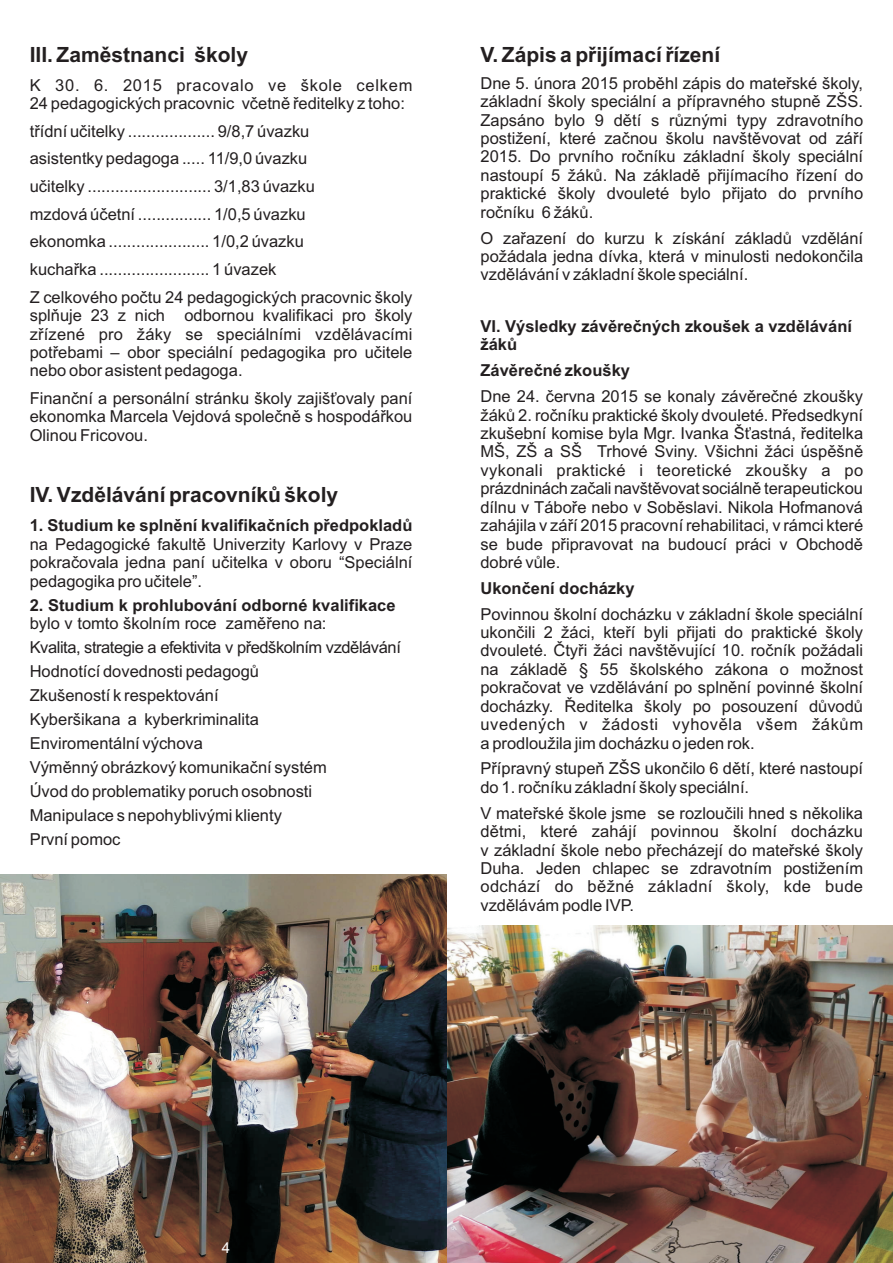
<style>
.page{position:relative;width:893px;height:1263px;background:#fff}
.page>*{position:absolute;margin:0;border:0;box-sizing:border-box;transform-origin:0 0}
.t1{font:700 21px "Arial";color:#231f20}
.t2{font:16.5px/18.5px "Arial";color:#231f20;text-align:justify}
.t3{font:700 16.5px/18.5px "Arial";color:#231f20}
.t4{font:15px "Arial";color:#231f20}
.t5{font:15px "Arial";color:#fff}
</style>
<div class="page">
<img style="left:446px;top:925px;width:447px;height:338px">
<img style="left:0;top:875px;width:446px;height:388px">
<p class="t1" style="left:30px;top:46px;width:220px">III. Zaměstnanci školy</p>
<p class="t2" style="left:30px;top:77px;width:384px">K 30. 6. 2015 pracovalo ve škole celkem<br>24 pedagogických pracovnic včetně ředitelky z toho:</p>
<p class="t2" style="left:30px;top:119px;width:384px;line-height:27.6px;text-align:left">třídní učitelky ................... 9/8,7 úvazku<br>asistentky pedagoga ..... 11/9,0 úvazku<br>učitelky ........................... 3/1,83 úvazku<br>mzdová účetní ................ 1/0,5 úvazku<br>ekonomka ...................... 1/0,2 úvazku<br>kuchařka ........................ 1 úvazek<br>Z celkového počtu 24 pedagogických pracovnic školy</p>
<p class="t2" style="left:30px;top:308px;width:384px">splňuje 23 z nich odbornou kvalifikaci pro školy zřízené pro žáky se speciálními vzdělávacími potřebami – obor speciální pedagogika pro učitele nebo obor asistent pedagoga.</p>
<p class="t2" style="left:30px;top:390px;width:384px">Finanční a personální stránku školy zajišťovaly paní ekonomka Marcela Vejdová společně s hospodářkou Olinou Fricovou.</p>
<p class="t1" style="left:30px;top:487px;width:310px">IV. Vzdělávání pracovníků školy</p>
<p class="t3" style="left:30px;top:518px;width:384px">1. Studium ke splnění kvalifikačních předpokladů</p>
<p class="t2" style="left:30px;top:536px;width:384px">na Pedagogické fakultě Univerzity Karlovy v Praze pokračovala jedna paní učitelka v oboru “Speciální pedagogika pro učitele”.</p>
<p class="t3" style="left:30px;top:597px;width:367px">2. Studium k prohlubování odborné kvalifikace</p>
<p class="t2" style="left:30px;top:613px;width:373px;line-height:24px;text-align:left">bylo v tomto školním roce zaměřeno na:<br>Kvalita, strategie a efektivita v předškolním vzdělávání Hodnotící dovednosti pedagogů<br>Zkušeností k respektování<br>Kyberšikana a kyberkriminalita<br>Enviromentální výchova<br>Výměnný obrázkový komunikační systém<br>Úvod do problematiky poruch osobnosti<br>Manipulace s nepohyblivými klienty<br>První pomoc</p>
<p class="t1" style="left:480px;top:46px;width:241px">V. Zápis a přijímací řízení</p>
<p class="t2" style="left:480px;top:75px;width:384px">Dne 5. února 2015 proběhl zápis do mateřské školy, základní školy speciální a přípravného stupně ZŠS.<br>Zapsáno bylo 9 dětí s různými typy zdravotního postižení, které začnou školu navštěvovat od září 2015. Do prvního ročníku základní školy speciální nastoupí 5 žáků. Na základě přijímacího řízení do praktické školy dvouleté bylo přijato do prvního ročníku 6 žáků.</p>
<p class="t2" style="left:480px;top:230px;width:384px">O zařazení do kurzu k získání základů vzdělání požádala jedna dívka, která v minulosti nedokončila vzdělávání v základní škole speciální.</p>
<p class="t3" style="left:480px;top:318px;width:373px">VI. Výsledky závěrečných zkoušek a vzdělávání žáků</p>
<p class="t3" style="left:480px;top:363px;width:151px">Závěrečné zkoušky</p>
<p class="t2" style="left:480px;top:389px;width:384px">Dne 24. června 2015 se konaly závěrečné zkoušky žáků 2. ročníku praktické školy dvouleté. Předsedkyní zkušební komise byla Mgr. Ivanka Šťastná, ředitelka MŠ, ZŠ a SŠ Trhové Sviny. Všichni žáci úspěšně vykonali praktické i teoretické zkoušky a po prázdninách začali navštěvovat sociálně terapeutickou dílnu v Táboře nebo v Soběslavi. Nikola Hofmanová zahájila v září 2015 pracovní rehabilitaci, v rámci které se bude připravovat na budoucí práci v Obchodě dobré vůle.</p>
<p class="t3" style="left:480px;top:580px;width:156px">Ukončení docházky</p>
<p class="t2" style="left:480px;top:606px;width:384px">Povinnou školní docházku v základní škole speciální ukončili 2 žáci, kteří byli přijati do praktické školy dvouleté. Čtyři žáci navštěvující 10. ročník požádali na základě § 55 školského zákona o možnost pokračovat ve vzdělávání po splnění povinné školní docházky. Ředitelka školy po posouzení důvodů uvedených v žádosti vyhověla všem žákům a prodloužila jim docházku o jeden rok.</p>
<p class="t2" style="left:480px;top:761px;width:384px">Přípravný stupeň ZŠS ukončilo 6 dětí, které nastoupí do 1. ročníku základní školy speciální.</p>
<p class="t2" style="left:480px;top:805px;width:384px">V mateřské škole jsme se rozloučili hned s několika dětmi, které zahájí povinnou školní docházku v základní škole nebo přecházejí do mateřské školy Duha. Jeden chlapec se zdravotním postižením odchází do běžné základní školy, kde bude vzdělávám podle IVP.</p>
<p class="t5" style="left:222px;top:1242px;width:10px">4</p>
<p class="t4" style="left:668px;top:1242px;width:10px">5</p>
</div>
